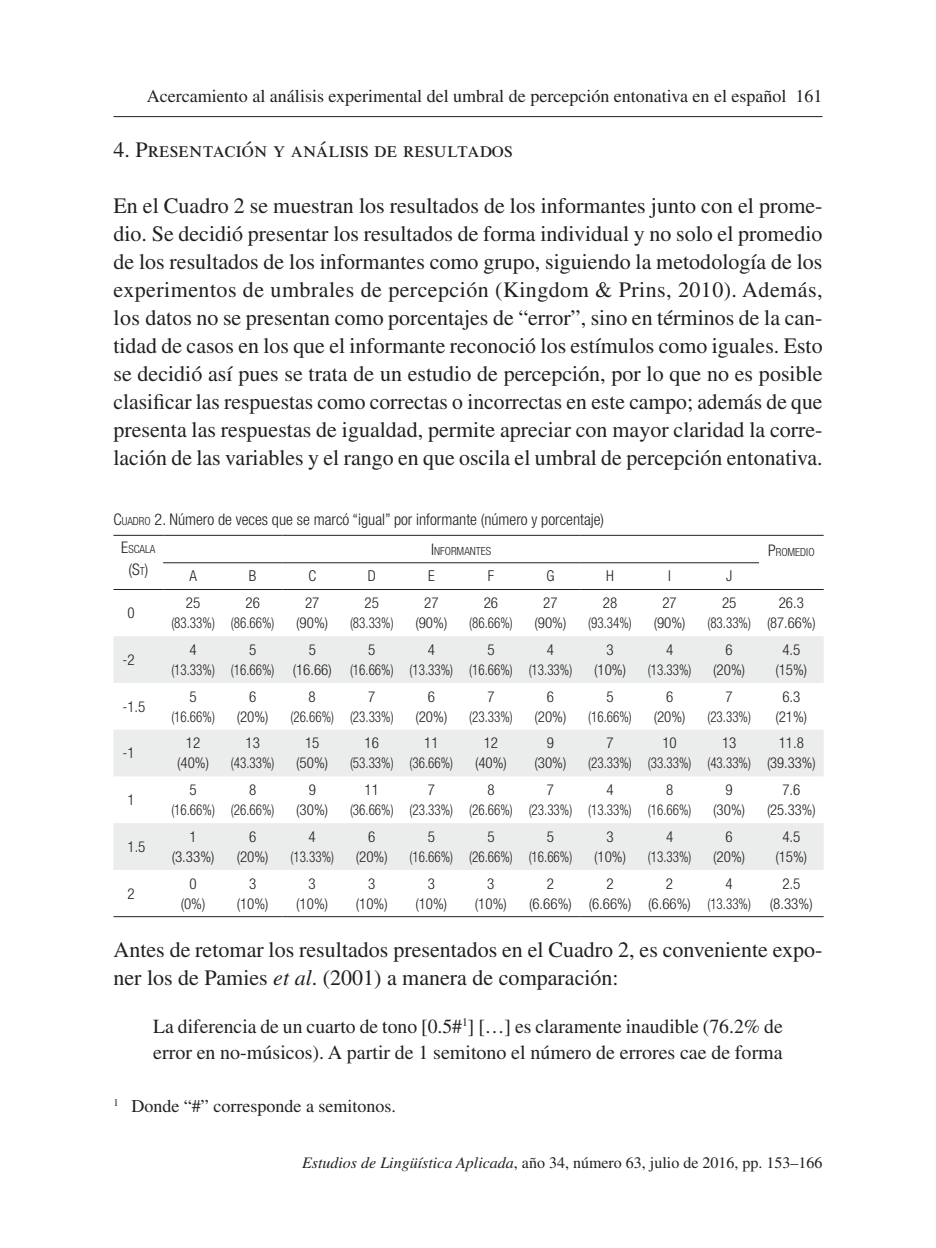
<style>
.page{position:relative;width:936px;height:1248px;background:#fff}
.page>*{position:absolute;margin:0;border:0;box-sizing:border-box;transform-origin:0 0}
.t1{font:22px/28px "Times LT Std";color:#231f20;text-align:justify}
.t2{font:20px/26px "Times LT Std";color:#231f20}
.t3{font:18px "Times LT Std";color:#231f20}
.t4{font:300 condensed 16px "Helvetica Neue LT Std";color:#231f20}
.t5{font:16px "Times LT Std";color:#231f20}
.t6{font:300 condensed 16px "Helvetica Neue LT Std";color:#231f20}
.t7{font:300 condensed 15px/20px "Helvetica Neue LT Std";color:#231f20;text-align:center}
.t8{font:300 condensed 11.2px "Helvetica Neue LT Std";color:#231f20}
.s1{font-style:inherit}
.s2{font-size:11.2px}
.s3{font-size:16px}
.s4{color:#ebecec}
.s5{font-style:italic}
</style>
<div class="page">
<hr style="left:113px;top:116px;width:709px;height:1px;background:#231f20">
<svg style="left:113px;top:636px;width:710px;height:233px;fill:#ebecec"></svg>
<hr style="left:113px;top:535px;width:50px;height:1px;background:#231f20">
<hr style="left:759px;top:535px;width:64px;height:1px;background:#231f20">
<hr style="left:113px;top:589px;width:50px;height:1px;background:#231f20">
<hr style="left:759px;top:589px;width:64px;height:1px;background:#231f20">
<hr style="left:113px;top:916px;width:169px;height:1px;background:#231f20">
<hr style="left:282px;top:916px;width:298px;height:1px;background:#231f20">
<hr style="left:580px;top:916px;width:243px;height:1px;background:#231f20">
<hr style="left:223px;top:589px;width:59px;height:1px;background:#231f20">
<hr style="left:282px;top:589px;width:298px;height:1px;background:#231f20">
<hr style="left:580px;top:589px;width:179px;height:1px;background:#231f20">
<hr style="left:163px;top:535px;width:119px;height:1px;background:#231f20">
<hr style="left:282px;top:535px;width:298px;height:1px;background:#231f20">
<hr style="left:580px;top:535px;width:179px;height:1px;background:#231f20">
<hr style="left:223px;top:562px;width:59px;height:1px;background:#231f20">
<hr style="left:282px;top:562px;width:298px;height:1px;background:#231f20">
<hr style="left:580px;top:562px;width:179px;height:1px;background:#231f20">
<hr style="left:163px;top:562px;width:60px;height:1px;background:#231f20">
<hr style="left:163px;top:589px;width:60px;height:1px;background:#231f20">
<p class="t3" style="left:147px;top:89px;width:677px">Acercamiento al análisis experimental del umbral de percepción entonativa en el español 161</p>
<p class="t1" style="left:113px;top:138px;width:401px">4. Presentación y análisis de resultados</p>
<p class="t1" style="left:113px;top:194px;width:710px">En el Cuadro 2 se muestran los resultados de los informantes junto con el prome&shy;dio. Se decidió presentar los resultados de forma individual y no solo el promedio de los resultados de los informantes como grupo, siguiendo la metodología de los experimentos de umbrales de percepción (Kingdom &amp; Prins, 2010). Además, los datos no se presentan como porcentajes de “error”, sino en términos de la can&shy;tidad de casos en los que el informante reconoció los estímulos como iguales. Esto se decidió así pues se trata de un estudio de percepción, por lo que no es posible clasificar las respuestas como correctas o incorrectas en este campo; además de que presenta las respuestas de igualdad, permite apreciar con mayor claridad la corre&shy;lación de las variables y el rango en que oscila el umbral de percepción entonativa.</p>
<p class="t4" style="left:113px;top:513px;width:492px"><span class="s1">C</span><span class="s2">UADRO</span> 2. Número de veces que se marcó “igual” por informante (número y porcentaje)</p>
<p class="t8" style="left:121px;top:542px;width:36px"><span class="s3">E</span>SCALA</p>
<p class="t6" style="left:128px;top:560px;width:21px">(S<span class="s2">T</span>)</p>
<p class="t8" style="left:431px;top:544px;width:62px"><span class="s3">I</span>NFORMANTES</p>
<p class="t8" style="left:768px;top:545px;width:48px"><span class="s3">P</span>ROMEDIO</p>
<p class="t7" style="left:189px;top:567px;width:9px">A</p>
<p class="t7" style="left:249px;top:567px;width:9px">B</p>
<p class="t7" style="left:308px;top:567px;width:9px">C</p>
<p class="t7" style="left:368px;top:567px;width:10px">D</p>
<p class="t7" style="left:428px;top:567px;width:8px">E</p>
<p class="t7" style="left:487px;top:567px;width:8px">F</p>
<p class="t7" style="left:546px;top:567px;width:10px">G</p>
<p class="t7" style="left:606px;top:567px;width:9px">H</p>
<p class="t7" style="left:668px;top:567px;width:4px">I</p>
<p class="t7" style="left:726px;top:567px;width:8px">J</p>
<p class="t7" style="left:171px;top:594px;width:45px">25 (83.33%)</p>
<p class="t7" style="left:231px;top:594px;width:45px">26 (86.66%)</p>
<p class="t7" style="left:296px;top:594px;width:33px">27 (90%)</p>
<p class="t7" style="left:350px;top:594px;width:45px">25 (83.33%)</p>
<p class="t7" style="left:415px;top:594px;width:33px">27 (90%)</p>
<p class="t7" style="left:469px;top:594px;width:45px">26 (86.66%)</p>
<p class="t7" style="left:534px;top:594px;width:33px">27 (90%)</p>
<p class="t7" style="left:588px;top:594px;width:45px">28 (93.34%)</p>
<p class="t7" style="left:653px;top:594px;width:33px">27 (90%)</p>
<p class="t7" style="left:707px;top:594px;width:45px">25 (83.33%)</p>
<p class="t7" style="left:767px;top:594px;width:50px">26.3 (87.66%)</p>
<p class="t7" style="left:122px;top:651px;width:24px">-2<span class="s4">.0</span></p>
<p class="t7" style="left:171px;top:641px;width:45px">4 (13.33%)</p>
<p class="t7" style="left:231px;top:641px;width:45px">5 (16.66%)</p>
<p class="t7" style="left:293px;top:641px;width:41px">5 (16.66)</p>
<p class="t7" style="left:350px;top:641px;width:45px">5 (16.66%)</p>
<p class="t7" style="left:409px;top:641px;width:45px">4 (13.33%)</p>
<p class="t7" style="left:469px;top:641px;width:45px">5 (16.66%)</p>
<p class="t7" style="left:528px;top:641px;width:45px">4 (13.33%)</p>
<p class="t7" style="left:594px;top:641px;width:33px">3 (10%)</p>
<p class="t7" style="left:647px;top:641px;width:45px">4 (13.33%)</p>
<p class="t7" style="left:713px;top:641px;width:33px">6 (20%)</p>
<p class="t7" style="left:775px;top:641px;width:33px">4.5 (15%)</p>
<p class="t7" style="left:122px;top:697px;width:24px">-1.5</p>
<p class="t7" style="left:171px;top:687px;width:45px">5 (16.66%)</p>
<p class="t7" style="left:237px;top:687px;width:33px">6 (20%)</p>
<p class="t7" style="left:290px;top:687px;width:45px">8 (26.66%)</p>
<p class="t7" style="left:350px;top:687px;width:45px">7 (23.33%)</p>
<p class="t7" style="left:415px;top:687px;width:33px">6 (20%)</p>
<p class="t7" style="left:469px;top:687px;width:45px">7 (23.33%)</p>
<p class="t7" style="left:534px;top:687px;width:33px">6 (20%)</p>
<p class="t7" style="left:588px;top:687px;width:45px">5 (16.66%)</p>
<p class="t7" style="left:653px;top:687px;width:33px">6 (20%)</p>
<p class="t7" style="left:707px;top:687px;width:45px">7 (23.33%)</p>
<p class="t7" style="left:775px;top:687px;width:33px">6.3 (21%)</p>
<p class="t7" style="left:122px;top:744px;width:24px">-1<span class="s4">.0</span></p>
<p class="t7" style="left:177px;top:734px;width:33px">12 (40%)</p>
<p class="t7" style="left:231px;top:734px;width:45px">13 (43.33%)</p>
<p class="t7" style="left:296px;top:734px;width:33px">15 (50%)</p>
<p class="t7" style="left:350px;top:734px;width:45px">16 (53.33%)</p>
<p class="t7" style="left:409px;top:734px;width:45px">11 (36.66%)</p>
<p class="t7" style="left:475px;top:734px;width:33px">12 (40%)</p>
<p class="t7" style="left:534px;top:734px;width:33px">9 (30%)</p>
<p class="t7" style="left:588px;top:734px;width:45px">7 (23.33%)</p>
<p class="t7" style="left:647px;top:734px;width:45px">10 (33.33%)</p>
<p class="t7" style="left:707px;top:734px;width:45px">13 (43.33%)</p>
<p class="t7" style="left:767px;top:734px;width:50px">11.8 (39.33%)</p>
<p class="t7" style="left:171px;top:781px;width:45px">5 (16.66%)</p>
<p class="t7" style="left:231px;top:781px;width:45px">8 (26.66%)</p>
<p class="t7" style="left:296px;top:781px;width:33px">9 (30%)</p>
<p class="t7" style="left:350px;top:781px;width:45px">11 (36.66%)</p>
<p class="t7" style="left:409px;top:781px;width:45px">7 (23.33%)</p>
<p class="t7" style="left:469px;top:781px;width:45px">8 (26.66%)</p>
<p class="t7" style="left:528px;top:781px;width:45px">7 (23.33%)</p>
<p class="t7" style="left:588px;top:781px;width:45px">4 (13.33%)</p>
<p class="t7" style="left:647px;top:781px;width:45px">8 (16.66%)</p>
<p class="t7" style="left:713px;top:781px;width:33px">9 (30%)</p>
<p class="t7" style="left:767px;top:781px;width:50px">7.6 (25.33%)</p>
<p class="t7" style="left:127px;top:837px;width:19px">1.5</p>
<p class="t7" style="left:172px;top:827px;width:44px">1 (3.33%)</p>
<p class="t7" style="left:237px;top:827px;width:33px">6 (20%)</p>
<p class="t7" style="left:290px;top:827px;width:45px">4 (13.33%)</p>
<p class="t7" style="left:356px;top:827px;width:33px">6 (20%)</p>
<p class="t7" style="left:409px;top:827px;width:45px">5 (16.66%)</p>
<p class="t7" style="left:469px;top:827px;width:45px">5 (26.66%)</p>
<p class="t7" style="left:528px;top:827px;width:45px">5 (16.66%)</p>
<p class="t7" style="left:594px;top:827px;width:33px">3 (10%)</p>
<p class="t7" style="left:647px;top:827px;width:45px">4 (13.33%)</p>
<p class="t7" style="left:713px;top:827px;width:33px">6 (20%)</p>
<p class="t7" style="left:775px;top:827px;width:33px">4.5 (15%)</p>
<p class="t7" style="left:181px;top:874px;width:26px">0 (0%)</p>
<p class="t7" style="left:237px;top:874px;width:33px">3 (10%)</p>
<p class="t7" style="left:296px;top:874px;width:33px">3 (10%)</p>
<p class="t7" style="left:356px;top:874px;width:33px">3 (10%)</p>
<p class="t7" style="left:415px;top:874px;width:33px">3 (10%)</p>
<p class="t7" style="left:475px;top:874px;width:33px">3 (10%)</p>
<p class="t7" style="left:529px;top:874px;width:44px">2 (6.66%)</p>
<p class="t7" style="left:588px;top:874px;width:44px">2 (6.66%)</p>
<p class="t7" style="left:648px;top:874px;width:44px">2 (6.66%)</p>
<p class="t7" style="left:707px;top:874px;width:45px">4 (13.33%)</p>
<p class="t7" style="left:770px;top:874px;width:44px">2.5 (8.33%)</p>
<p class="t1" style="left:113px;top:937px;width:710px">Antes de retomar los resultados presentados en el Cuadro 2, es conveniente expo&shy;ner los de Pamies <span class="s5">et al</span>. (2001) a manera de comparación:</p>
<p class="t2" style="left:153px;top:1015px;width:631px">La diferencia de un cuarto de tono [0.5#<sup>1</sup>] […] es claramente inaudible (76.2% de error en no-músicos). A partir de 1 semitono el número de errores cae de forma</p>
<p class="t3" style="left:113px;top:1098px;width:284px"><sup>1</sup> Donde “#” corresponde a semitonos.</p>
<p class="t5" style="left:302px;top:1156px;width:522px"><span class="s5">Estudios de Lingüística Aplicada</span>, año 34, número 63, julio de 2016, pp. 153–166</p>
</div>
